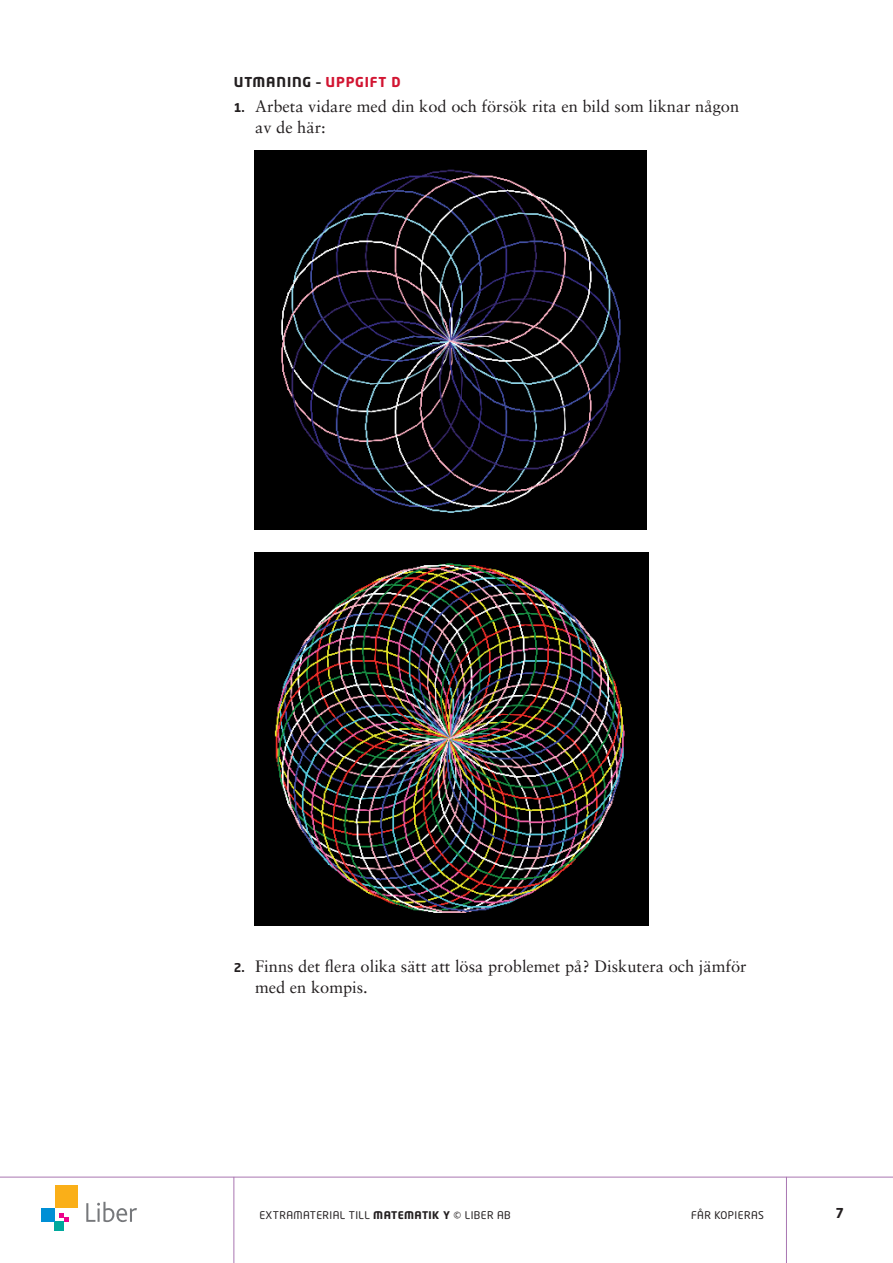
<style>
.page{position:relative;width:893px;height:1263px;background:#fff}
.page>*{position:absolute;margin:0;border:0;box-sizing:border-box;transform-origin:0 0}
.t1{font:16.5px/21px "Sabon LT Std";color:#231f20}
.t2{font:700 13.5px "Neo Tech Std";letter-spacing:.06em;color:#231f20}
.t3{font:10.5px "Neo Tech Std";letter-spacing:.04em;color:#231f20}
.s1{color:#d21532}
.s2{font-family:"Neo Tech Std";font-weight:700;font-size:12px}
.s3{font-weight:700}
</style>
<div class="page">
<hr style="left:0;top:1177px;width:893px;height:1px;background:#a976b2">
<hr style="left:233px;top:1177px;width:1px;height:86px;background:#a976b2">
<hr style="left:786px;top:1177px;width:1px;height:86px;background:#a976b2">
<div style="left:55px;top:1222px;width:9px;height:9px;background:#00a99d"></div>
<div style="left:41px;top:1208px;width:14px;height:14px;background:#008fd5"></div>
<div style="left:55px;top:1185px;width:22px;height:23px;background:#faaf18"></div>
<svg style="left:59px;top:1213px;width:9px;height:9px"></svg>
<svg style="left:86px;top:1202px;width:51px;height:20px"></svg>
<img style="left:254px;top:151px;width:392px;height:379px">
<img style="left:254px;top:553px;width:394px;height:373px">
<p class="t2" style="left:234px;top:73px;width:168px">UTMANING – <span class="s1">UPPGIFT D</span></p>
<p class="t1" style="left:255px;top:96px;width:486px;text-indent:-21px"><span class="s2">1.</span> Arbeta vidare med din kod och försök rita en bild som liknar någon av de här:</p>
<p class="t1" style="left:255px;top:955px;width:493px;text-indent:-21px"><span class="s2">2.</span> Finns det flera olika sätt att lösa problemet på? Diskutera och jämför med en kompis.</p>
<p class="t3" style="left:259px;top:1208px;width:253px">EXTRAMATERIAL TILL <span class="s3">MATEMATIK Y</span> © LIBER AB</p>
<p class="t3" style="left:691px;top:1208px;width:74px">FÅR KOPIERAS</p>
<p class="t2" style="left:835px;top:1204px;width:10px">7</p>
</div>
